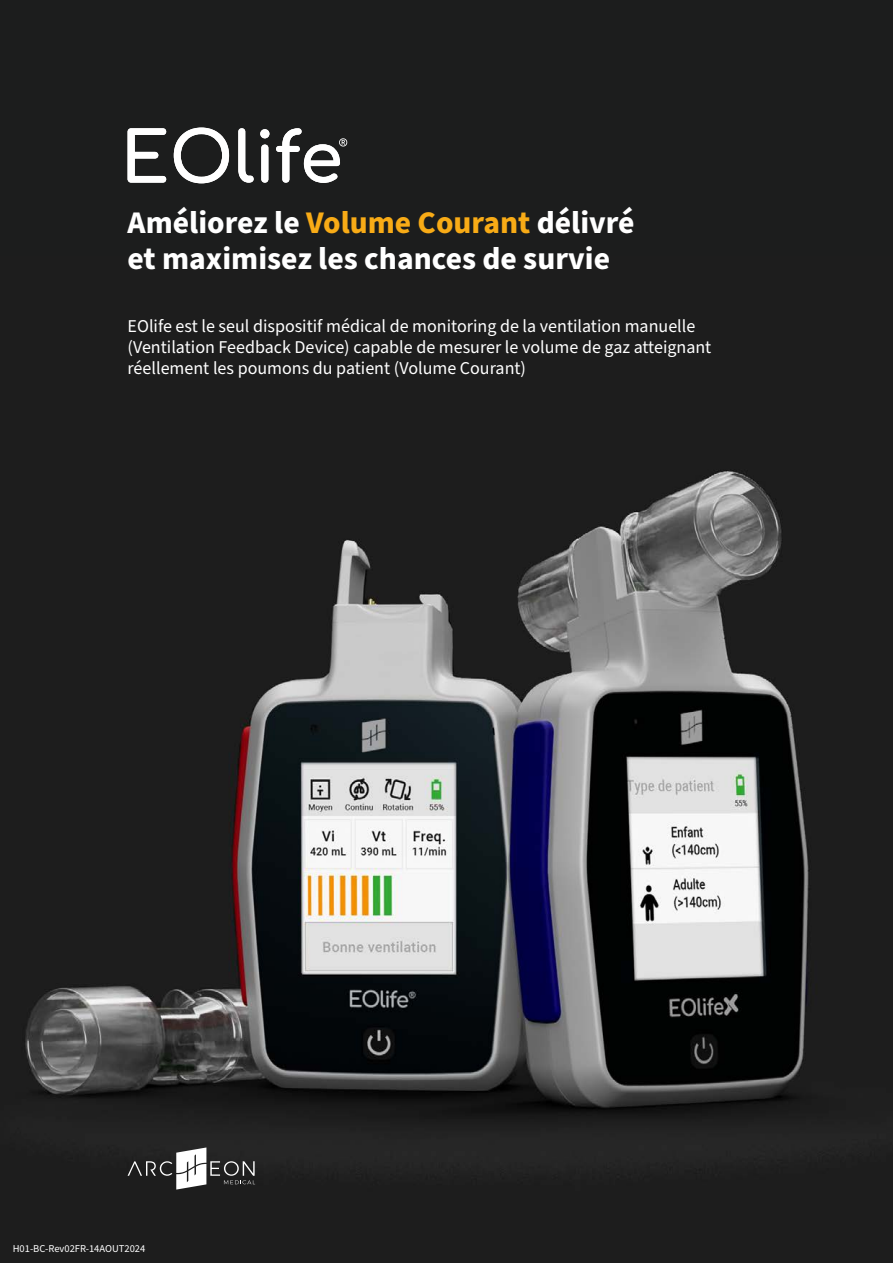
<style>
.page{position:relative;width:893px;height:1263px;background:#1c1d1d}
.page>*{position:absolute;margin:0;border:0;box-sizing:border-box;transform-origin:0 0}
.t1{font:700 31.5px/36px "Source Sans Pro";color:#fff}
.t2{font:18px/21px "Source Sans Pro";color:#fff}
.t3{font:10.5px "Source Sans Pro";color:#fff}
.s1{color:#f8ab16}
</style>
<div class="page">
<img style="left:25px;top:470px;width:813px;height:720px">
<svg style="left:128px;top:1147px;width:127px;height:42px"></svg>
<svg style="left:128px;top:128px;width:38px;height:55px"></svg>
<svg style="left:174px;top:128px;width:55px;height:55px"></svg>
<svg style="left:238px;top:128px;width:16px;height:55px"></svg>
<svg style="left:260px;top:129px;width:9px;height:54px"></svg>
<svg style="left:276px;top:128px;width:71px;height:55px"></svg>
<h1 class="t1" style="left:128px;top:206px;width:509px">Améliorez le <span class="s1">Volume Courant</span> délivré et maximisez les chances de survie</h1>
<p class="t2" style="left:128px;top:316px;width:585px">EOlife est le seul dispositif médical de monitoring de la ventilation manuelle (Ventilation Feedback Device) capable de mesurer le volume de gaz atteignant réellement les poumons du patient (Volume Courant)</p>
<p class="t3" style="left:13px;top:1242px;width:134px">H01-BC-Rev02FR-14AOUT2024</p>
</div>
